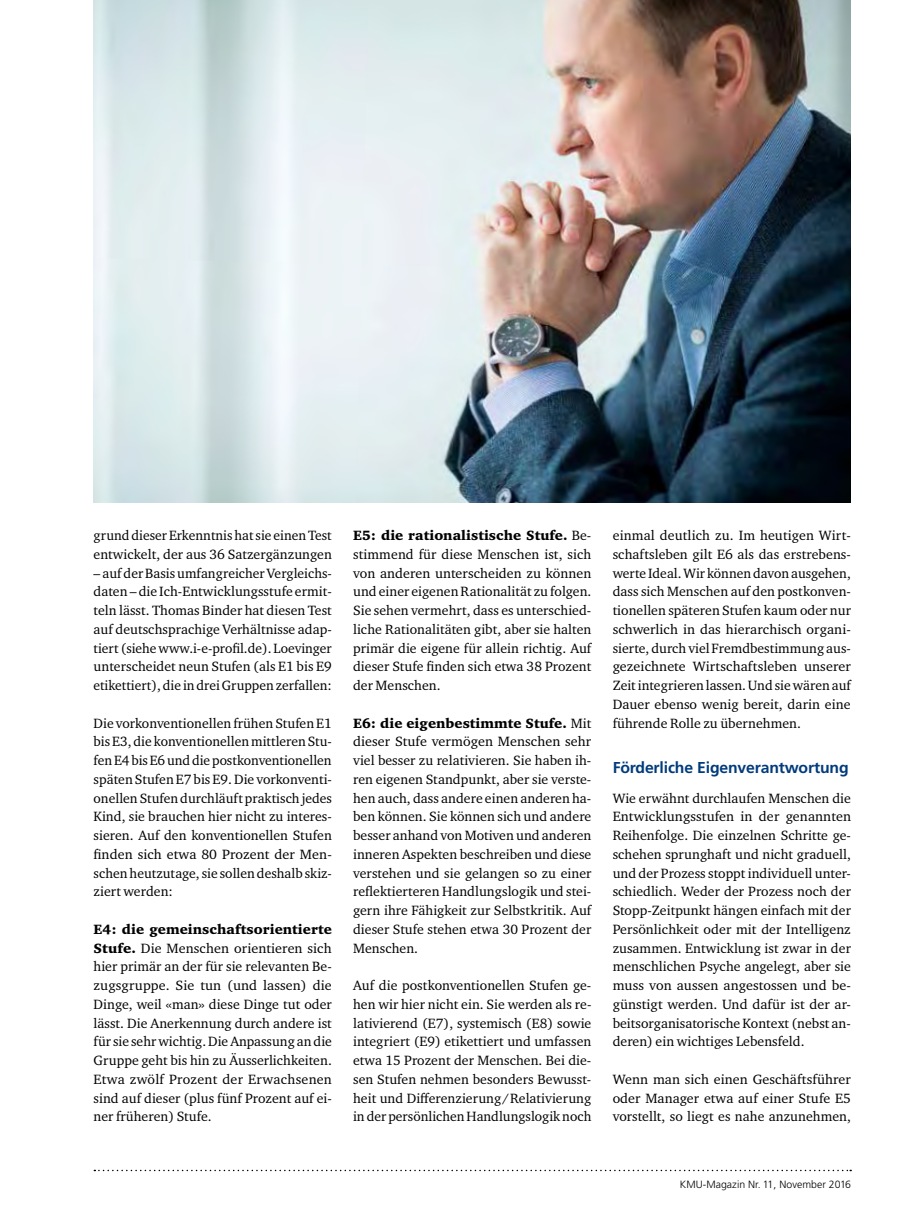
<style>
.page{position:relative;width:902px;height:1212px;background:#fff}
.page>*{position:absolute;margin:0;border:0;box-sizing:border-box;transform-origin:0 0}
.t1{font:700 15.75px "Frutiger LT Std";letter-spacing:-.01em;color:#003b7c}
.t2{font:13.8px/18.8px "Charter ITC Std";letter-spacing:.005em;color:#000;text-align:justify}
.t3{font:300 10.5px "Frutiger LT Std";letter-spacing:.005em;color:#000}
.s1{font-weight:900}
</style>
<div class="page">
<svg style="left:94px;top:1170px;width:757px;height:1px"></svg>
<img style="left:94px;top:0;width:756px;height:503px">
<p class="t2" style="left:94px;top:526px;width:240px">grund dieser Erkenntnis hat sie einen Test entwickelt, der aus 36 Satzergänzungen</p>
<p class="t2" style="left:94px;top:563px;width:240px">– auf der Basis umfangreicher Vergleichs&shy;daten – die Ich-Entwicklungsstufe ermit&shy;teln lässt. Thomas Binder hat diesen Test auf deutschsprachige Verhältnisse adap&shy;tiert (siehe www.i-e-profil.de). Loevinger unterscheidet neun Stufen (als E1 bis E9 etikettiert), die in drei Gruppen zerfallen:</p>
<p class="t2" style="left:94px;top:713px;width:240px">Die vorkonventionellen frühen Stufen E1 bis E3, die konventionellen mittleren Stu&shy;fen E4 bis E6 und die postkonventionellen späten Stufen E7 bis E9. Die vorkonventi&shy;onellen Stufen durchläuft praktisch jedes Kind, sie brauchen hier nicht zu interes&shy;sieren. Auf den konventionellen Stufen finden sich etwa 80 Prozent der Men&shy;schen heutzutage, sie sollen deshalb skiz&shy;ziert werden:</p>
<p class="t2" style="left:94px;top:919px;width:240px"><span class="s1">E4: die gemeinschaftsorientierte Stufe.</span> Die Menschen orientieren sich hier primär an der für sie relevanten Be&shy;zugsgruppe. Sie tun (und lassen) die Dinge, weil «man» diese Dinge tut oder lässt. Die Anerkennung durch andere ist für sie sehr wichtig. Die Anpassung an die Gruppe geht bis hin zu Äusserlichkeiten.<br>Etwa zwölf Prozent der Erwachsenen sind auf dieser (plus fünf Prozent auf ei&shy;ner früheren) Stufe.</p>
<p class="t2" style="left:353px;top:526px;width:240px"><span class="s1">E5: die rationalistische Stufe.</span> Be&shy;stimmend für diese Menschen ist, sich von anderen unterscheiden zu können und einer eigenen Rationalität zu folgen.<br>Sie sehen vermehrt, dass es unterschied&shy;liche Rationalitäten gibt, aber sie halten primär die eigene für allein richtig. Auf dieser Stufe finden sich etwa 38 Prozent der Menschen.</p>
<p class="t2" style="left:353px;top:713px;width:240px"><span class="s1">E6: die eigenbestimmte Stufe.</span> Mit dieser Stufe vermögen Menschen sehr viel besser zu relativieren. Sie haben ih&shy;ren eigenen Standpunkt, aber sie verste&shy;hen auch, dass andere einen anderen ha&shy;ben können. Sie können sich und andere besser anhand von Motiven und anderen inneren Aspekten beschreiben und diese verstehen und sie gelangen so zu einer reflektierteren Handlungslogik und stei&shy;gern ihre Fähigkeit zur Selbstkritik. Auf dieser Stufe stehen etwa 30 Prozent der Menschen.</p>
<p class="t2" style="left:353px;top:976px;width:240px">Auf die postkonventionellen Stufen ge&shy;hen wir hier nicht ein. Sie werden als re&shy;lativierend (E7), systemisch (E8) sowie integriert (E9) etikettiert und umfassen etwa 15 Prozent der Menschen. Bei die&shy;sen Stufen nehmen besonders Bewusst&shy;heit und Differenzierung/Relativierung in der persönlichen Handlungslogik noch</p>
<p class="t2" style="left:612px;top:526px;width:240px">einmal deutlich zu. Im heutigen Wirt&shy;schaftsleben gilt E6 als das erstrebens&shy;werte Ideal. Wir können davon ausgehen, dass sich Menschen auf den postkonven&shy;tionellen späteren Stufen kaum oder nur schwerlich in das hierarchisch organi&shy;sierte, durch viel Fremdbestimmung aus&shy;gezeichnete Wirtschaftsleben unserer Zeit integrieren lassen. Und sie wären auf Dauer ebenso wenig bereit, darin eine führende Rolle zu übernehmen.</p>
<p class="t1" style="left:612px;top:758px;width:237px">Förderliche Eigenverantwortung</p>
<p class="t2" style="left:612px;top:788px;width:240px">Wie erwähnt durchlaufen Menschen die Entwicklungsstufen in der genannten Reihenfolge. Die einzelnen Schritte ge&shy;schehen sprunghaft und nicht graduell, und der Prozess stoppt individuell unter&shy;schiedlich. Weder der Prozess noch der Stopp-Zeitpunkt hängen einfach mit der Persönlichkeit oder mit der Intelligenz zusammen. Entwicklung ist zwar in der menschlichen Psyche angelegt, aber sie muss von aussen angestossen und be&shy;günstigt werden. Und dafür ist der ar&shy;beitsorganisatorische Kontext (nebst an&shy;deren) ein wichtiges Lebensfeld.</p>
<p class="t2" style="left:612px;top:1069px;width:240px">Wenn man sich einen Geschäftsführer oder Manager etwa auf einer Stufe E5 vorstellt, so liegt es nahe anzunehmen,</p>
<p class="t3" style="left:679px;top:1178px;width:172px">KMU-Magazin Nr. 11, November 2016</p>
</div>
